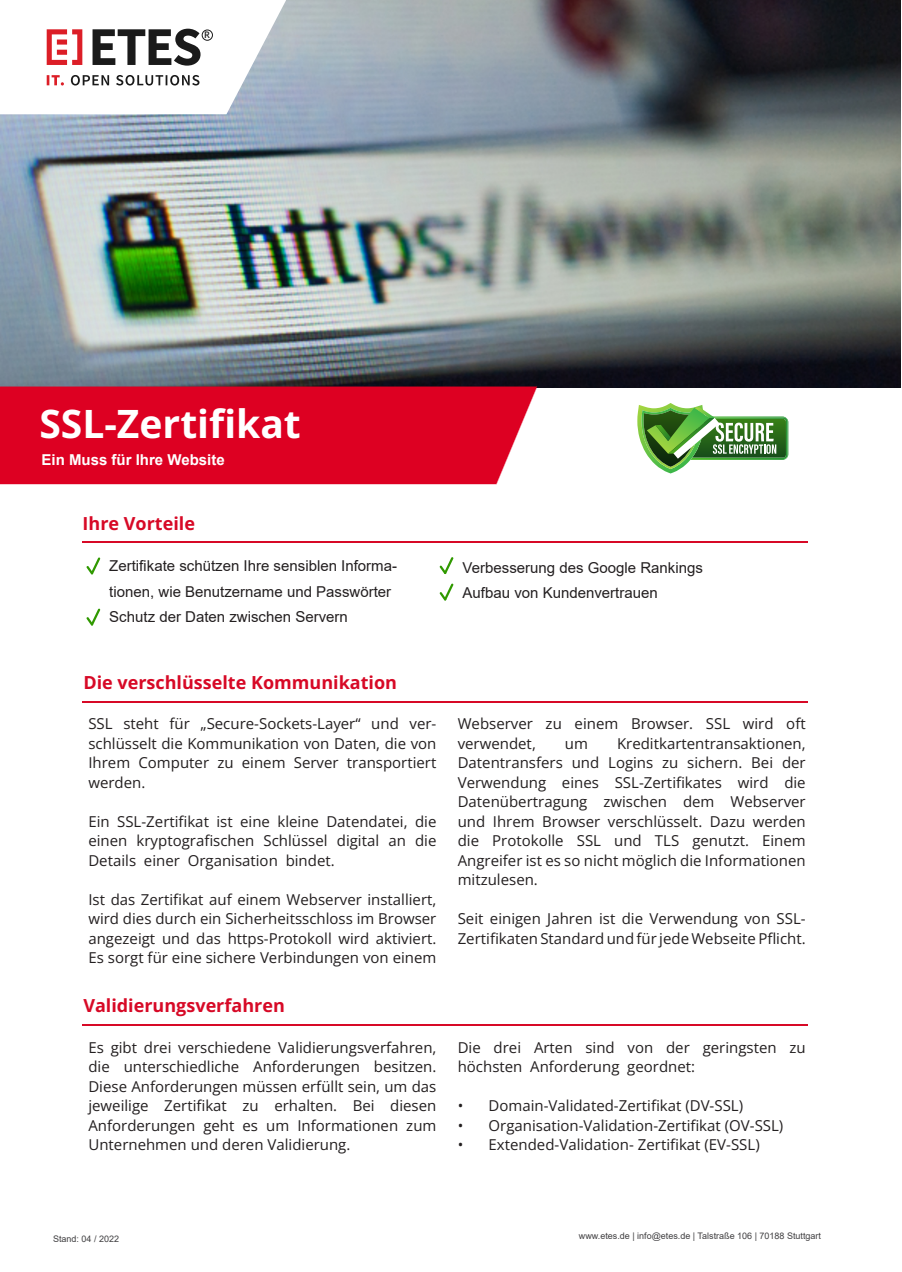
<style>
.page{position:relative;width:902px;height:1272px;background:#fff}
.page>*{position:absolute;margin:0;border:0;box-sizing:border-box;transform-origin:0 0}
.t1{font:700 39px "Open Sans";color:#fff}
.t2{font:700 18px "Open Sans";color:#d70926}
.t3{font:15px/19.5px "Open Sans";color:#231f20;text-align:justify}
.t4{font:15px/25.5px "Arial";color:#231f20}
.t5{font:700 15px "Arial";color:#fff}
.t6{font:9px "Arial";color:#403f41}
.t7{font:600 9px "Open Sans";color:#1a1a1a}
</style>
<div class="page">
<img style="left:0;top:0;width:900px;height:387px">
<svg style="left:637px;top:403px;width:151px;height:70px"></svg>
<svg style="left:0;top:0;width:290px;height:114px"></svg>
<div style="left:202px;top:30px;width:11px;height:11px;border:1px solid #1a1a1a;border-radius:50%"></div>
<svg style="left:86px;top:557px;width:14px;height:17px"></svg>
<svg style="left:86px;top:608px;width:14px;height:17px"></svg>
<svg style="left:439px;top:557px;width:14px;height:17px"></svg>
<svg style="left:439px;top:583px;width:14px;height:17px"></svg>
<div style="left:0;top:386px;width:537px;height:98px;background:#d02"></div>
<hr style="left:83px;top:700px;width:724px;height:2px;background:#d70926">
<hr style="left:82px;top:540px;width:725px;height:2px;background:#d70926">
<hr style="left:83px;top:1023px;width:724px;height:2px;background:#d70926">
<p class="t7" style="left:204px;top:29px;width:7px">R</p>
<h1 class="t1" style="left:39px;top:396px;width:263px">SSL-Zertifikat</h1>
<p class="t5" style="left:42px;top:454px;width:185px">Ein Muss für Ihre Website</p>
<p class="t2" style="left:83px;top:510px;width:114px">Ihre Vorteile</p>
<p class="t4" style="left:109px;top:555px;width:289px">Zertifikate schützen Ihre sensiblen Informa&shy;tionen, wie Benutzername und Passwörter<br>Schutz der Daten zwischen Servern</p>
<p class="t4" style="left:462px;top:556px;width:242px">Verbesserung des Google Rankings<br>Aufbau von Kundenvertrauen</p>
<p class="t2" style="left:83px;top:669px;width:315px">Die verschlüsselte Kommunikation</p>
<p class="t3" style="left:88px;top:713px;width:349px">SSL steht für „Secure-Sockets-Layer“ und ver&shy;schlüsselt die Kommunikation von Daten, die von Ihrem Computer zu einem Server transportiert werden.</p>
<p class="t3" style="left:88px;top:811px;width:349px">Ein SSL-Zertifikat ist eine kleine Datendatei, die einen kryptografischen Schlüssel digital an die Details einer Organisation bindet.</p>
<p class="t3" style="left:88px;top:889px;width:349px">Ist das Zertifikat auf einem Webserver installiert, wird dies durch ein Sicherheitsschloss im Browser angezeigt und das https-Protokoll wird aktiviert.<br>Es sorgt für eine sichere Verbindungen von einem</p>
<p class="t3" style="left:457px;top:713px;width:349px">Webserver zu einem Browser. SSL wird oft verwendet,</p>
<p class="t3" style="left:457px;top:733px;width:349px;text-indent:159px">Kreditkartentransaktionen, Datentransfers und Logins zu sichern. Bei der Verwendung eines SSL-Zertifikates wird die Datenübertragung zwischen dem Webserver und Ihrem Browser verschlüsselt. Dazu werden die Protokolle SSL und TLS genutzt. Einem Angreifer ist es so nicht möglich die Informationen mitzulesen.</p>
<p class="t3" style="left:457px;top:908px;width:349px">Seit einigen Jahren ist die Verwendung von SSL-<br>Zertifikaten Standard und für jede Webseite Pflicht.</p>
<p class="t3" style="left:565px;top:733px;width:25px">um</p>
<p class="t2" style="left:83px;top:992px;width:203px">Validierungsverfahren</p>
<p class="t3" style="left:88px;top:1037px;width:349px">Es gibt drei verschiedene Validierungsverfahren, die unterschiedliche Anforderungen besitzen.<br>Diese Anforderungen müssen erfüllt sein, um das jeweilige Zertifikat zu erhalten. Bei diesen Anforderungen geht es um Informationen zum Unternehmen und deren Validierung.</p>
<p class="t3" style="left:457px;top:1037px;width:349px">Die drei Arten sind von der geringsten zu höchsten Anforderung geordnet:</p>
<p class="t3" style="left:457px;top:1095px;width:287px">• Domain-Validated-Zertifikat (DV-SSL)</p>
<p class="t3" style="left:457px;top:1115px;width:327px">• Organisation-Validation-Zertifikat (OV-SSL)</p>
<p class="t3" style="left:457px;top:1134px;width:303px">• Extended-Validation- Zertifikat (EV-SSL)</p>
<p class="t6" style="left:53px;top:1235px;width:68px">Stand: 04 / 2022</p>
<p class="t6" style="left:579px;top:1232px;width:244px">www.etes.de | info@etes.de | Talstraße 106 | 70188 Stuttgart</p>
</div>
